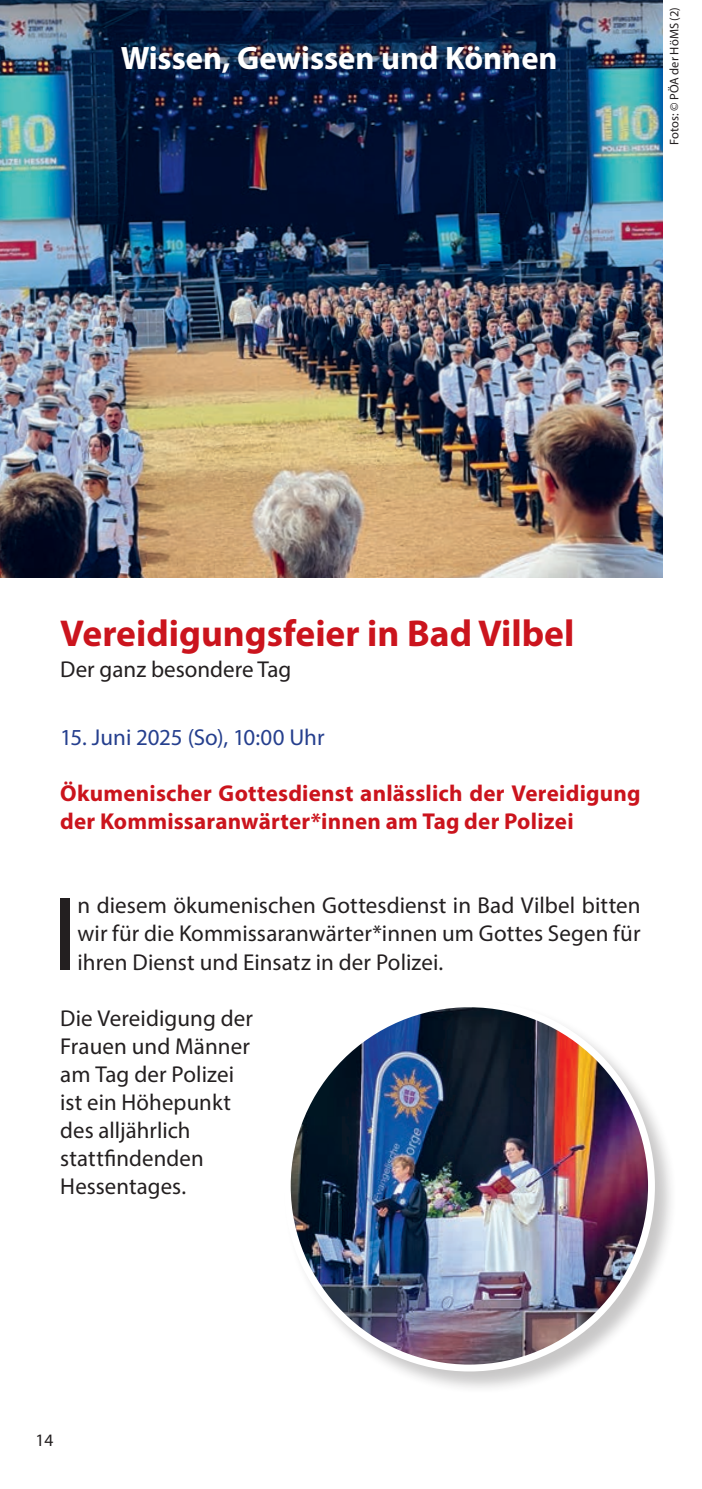
<style>
.page{position:relative;width:702px;height:1489px;background:#fff}
.page>*{position:absolute;margin:0;border:0;box-sizing:border-box;transform-origin:0 0}
.t1{font:106px "Myriad Pro";color:#231f20}
.t2{font:700 37.5px "Myriad Pro";color:#cb141d}
.t3{font:700 32.5px "Myriad Pro";color:#fff}
.t4{font:23px/28px "Myriad Pro";letter-spacing:.005em;color:#231f20;text-align:justify}
.t5{font:700 23px/28px "Myriad Pro";letter-spacing:.01em;color:#cb141d}
.t6{font:23px "Myriad Pro";color:#253f8e}
.t7{font:17.5px "Myriad Pro";color:#231f20}
.t8{font:12.5px "Myriad Pro";color:#231f20}
</style>
<div class="page">
<img style="left:0;top:0;width:663px;height:577px">
<div style="left:283px;top:999px;width:394px;height:394px;background:#231f20;opacity:.25"></div>
<img style="left:287px;top:1003px;width:364px;height:362px">
<h3 class="t3" style="left:121px;top:37px;width:438px">Wissen, Gewissen und Können</h3>
<p class="t8" style="left:666px;top:145px;width:139px;rotate:-90deg">Fotos: © PÖA der HöMS (2)</p>
<h2 class="t2" style="left:60px;top:608px;width:515px">Vereidigungsfeier in Bad Vilbel</h2>
<p class="t4" style="left:60px;top:654px;width:233px">Der ganz besondere Tag</p>
<p class="t6" style="left:60px;top:723px;width:266px">15. Juni 2025 (So), 10:00 Uhr</p>
<p class="t5" style="left:60px;top:779px;width:582px">Ökumenischer Gottesdienst anlässlich der Vereidigung der Kommissaranwärter*innen am Tag der Polizei</p>
<h1 class="t1" style="left:52px;top:868px;width:27px">I</h1>
<p class="t4" style="left:78px;top:891px;width:564px">n diesem ökumenischen Gottesdienst in Bad Vilbel bitten wir für die Kommissaranwärter*innen um Gottes Segen für ihren Dienst und Einsatz in der Polizei.</p>
<p class="t4" style="left:60px;top:1003px;width:194px;text-align:left">Die Vereidigung der<br>Frauen und Männer am Tag der Polizei ist ein Höhepunkt des alljährlich stattfindenden<br>Hessentages.</p>
<p class="t7" style="left:35px;top:1428px;width:19px">14</p>
</div>
